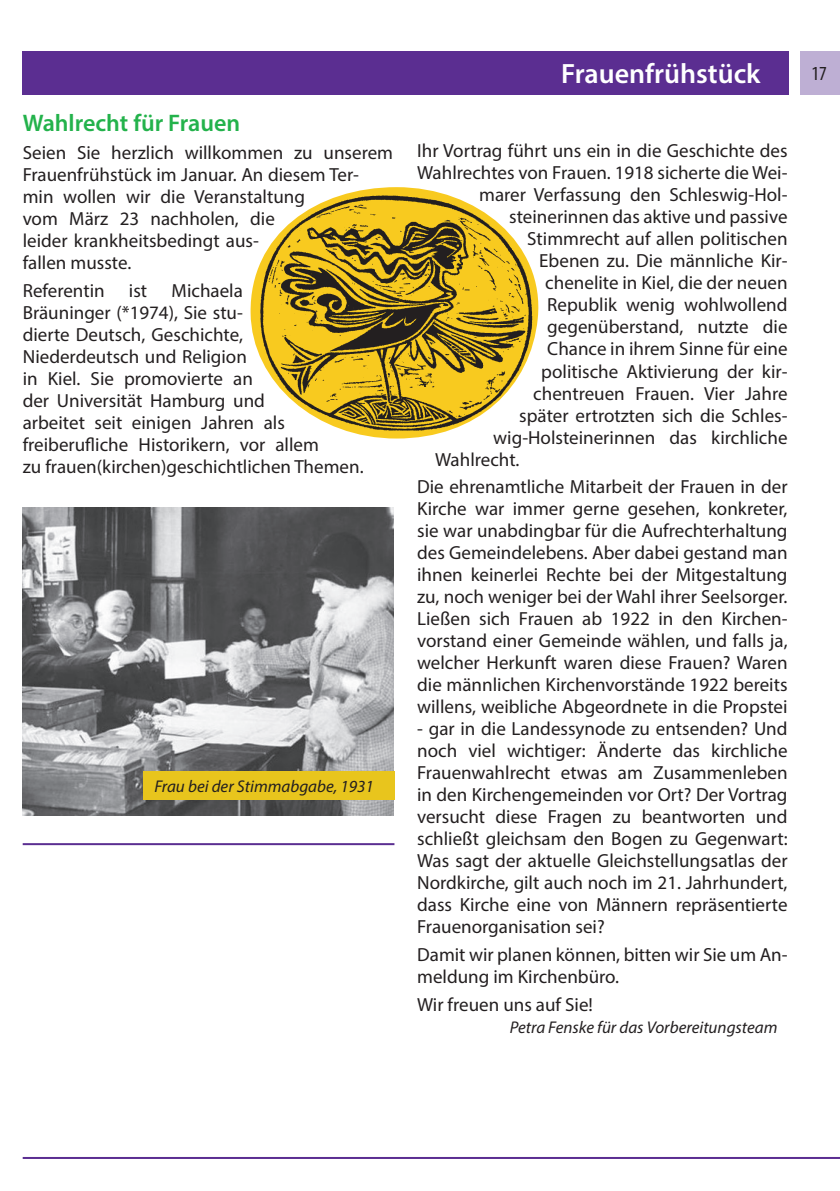
<style>
.page{position:relative;width:840px;height:1191px;background:#fff}
.page>*{position:absolute;margin:0;border:0;box-sizing:border-box;transform-origin:0 0}
.t1{font:600 28px "Myriad Pro";color:#fff}
.t2{font:600 24px "Myriad Pro";color:#23b24b}
.t3{font:condensed 20px "Myriad Pro";color:#231f20}
.t4{font:19px/22px "Myriad Pro";color:#231f20}
.t5{font:italic 17px "Myriad Pro";color:#231f20}
</style>
<div class="page">
<div style="left:799px;top:51px;width:40px;height:43px;background:#beafd4"></div>
<div style="left:23px;top:51px;width:765px;height:43px;background:#5b2e91"></div>
<hr style="left:23px;top:1157px;width:816px;height:2px;background:#5b2e91">
<hr style="left:23px;top:843px;width:371px;height:2px;background:#5b2e91">
<img style="left:250px;top:187px;width:289px;height:251px">
<img style="left:23px;top:507px;width:370px;height:308px">
<div style="left:143px;top:771px;width:251px;height:28px;background:#e8c51d"></div>
<p class="t2" style="left:23px;top:108px;width:219px">Wahlrecht für Frauen</p>
<p class="t4" style="left:23px;top:141px;width:372px">Seien Sie herzlich willkommen zu unserem<br>Frauenfrühstück im Januar. An diesem Ter&shy;min wollen wir die Veranstaltung<br>vom März 23 nachholen, die<br>leider krankheitsbedingt aus-<br>fallen musste.</p>
<p class="t4" style="left:23px;top:279px;width:83px">Referentin</p>
<p class="t4" style="left:129px;top:279px;width:20px">ist</p>
<p class="t4" style="left:23px;top:279px;width:342px;text-indent:149px">Michaela<br>Bräuninger (*1974), Sie stu-<br>dierte Deutsch, Geschichte,<br>Niederdeutsch und Religion<br>in Kiel. Sie promovierte an<br>der Universität Hamburg und<br>arbeitet seit einigen Jahren als freiberufliche Historikern, vor allem<br>zu frauen(kirchen)geschichtlichen Themen.</p>
<p class="t5" style="left:154px;top:775px;width:221px">Frau bei der Stimmabgabe, 1931</p>
<h1 class="t1" style="left:561px;top:56px;width:201px">Frauenfrühstück</h1>
<p class="t3" style="left:811px;top:62px;width:17px">17</p>
<p class="t4" style="left:417px;top:140px;width:372px">Ihr Vortrag führt uns ein in die Geschichte des</p>
<p class="t4" style="left:417px;top:162px;width:371px">Wahlrechtes von Frauen. 1918 sicherte die Wei-</p>
<p class="t4" style="left:479px;top:184px;width:310px">marer Verfassung den Schleswig-Hol-</p>
<p class="t4" style="left:509px;top:206px;width:280px">steinerinnen das aktive und passive</p>
<p class="t4" style="left:527px;top:228px;width:261px">Stimmrecht auf allen politischen</p>
<p class="t4" style="left:539px;top:250px;width:250px">Ebenen zu. Die männliche Kir-</p>
<p class="t4" style="left:545px;top:272px;width:244px">chenelite in Kiel, die der neuen</p>
<p class="t4" style="left:547px;top:294px;width:241px">Republik wenig wohlwollend</p>
<p class="t4" style="left:547px;top:316px;width:242px">gegenüberstand, nutzte die</p>
<p class="t4" style="left:547px;top:338px;width:242px">Chance in ihrem Sinne für eine</p>
<p class="t4" style="left:541px;top:360px;width:247px">politische Aktivierung der kir-</p>
<p class="t4" style="left:533px;top:382px;width:256px">chentreuen Frauen. Vier Jahre</p>
<p class="t4" style="left:519px;top:404px;width:270px">später ertrotzten sich die Schles-</p>
<p class="t4" style="left:493px;top:426px;width:296px">wig-Holsteinerinnen das kirchliche</p>
<p class="t4" style="left:435px;top:448px;width:86px">Wahlrecht.</p>
<p class="t4" style="left:417px;top:475px;width:372px;text-align:justify">Die ehrenamtliche Mitarbeit der Frauen in der Kirche war immer gerne gesehen, konkreter, sie war unabdingbar für die Aufrechterhaltung des Gemeindelebens. Aber dabei gestand man ihnen keinerlei Rechte bei der Mitgestaltung zu, noch weniger bei der Wahl ihrer Seelsorger.<br>Ließen sich Frauen ab 1922 in den Kirchen&shy;vorstand einer Gemeinde wählen, und falls ja, welcher Herkunft waren diese Frauen? Waren die männlichen Kirchenvorstände 1922 bereits willens, weibliche Abgeordnete in die Propstei</p>
<p class="t4" style="left:417px;top:717px;width:372px;text-align:justify">- gar in die Landessynode zu entsenden? Und noch viel wichtiger: Änderte das kirchliche Frauenwahlrecht etwas am Zusammenleben in den Kirchengemeinden vor Ort? Der Vortrag versucht diese Fragen zu beantworten und schließt gleichsam den Bogen zu Gegenwart:<br>Was sagt der aktuelle Gleichstellungsatlas der Nordkirche, gilt auch noch im 21. Jahrhundert, dass Kirche eine von Männern repräsentierte Frauenorganisation sei?</p>
<p class="t4" style="left:417px;top:943px;width:372px">Damit wir planen können, bitten wir Sie um An&shy;meldung im Kirchenbüro.</p>
<p class="t4" style="left:417px;top:993px;width:177px">Wir freuen uns auf Sie!</p>
<p class="t5" style="left:509px;top:1017px;width:269px">Petra Fenske für das Vorbereitungsteam</p>
</div>
